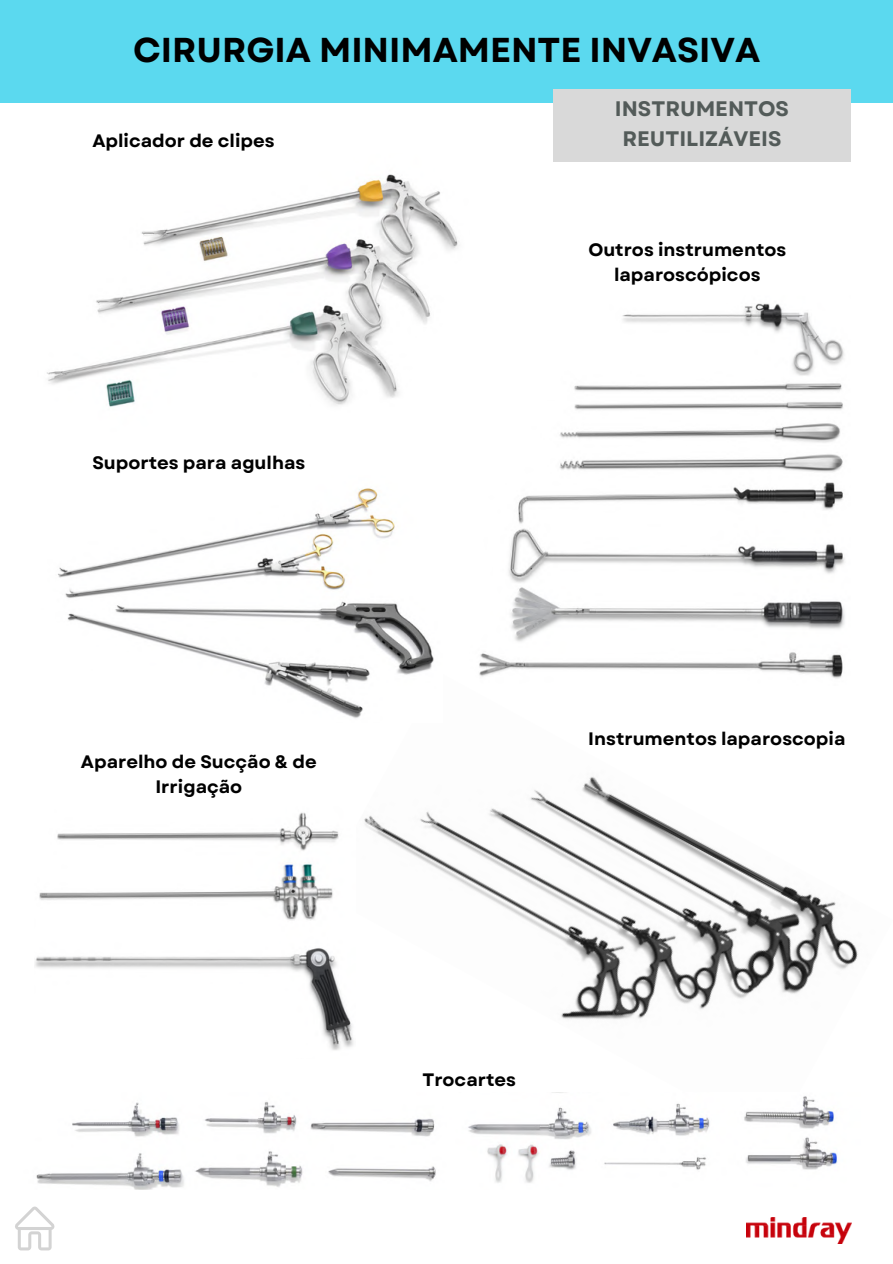
<style>
.page{position:relative;width:893px;height:1264px;background:#fff}
.page>*{position:absolute;margin:0;border:0;box-sizing:border-box;transform-origin:0 0}
.t1{font:700 34.5px "Garet";color:#000}
.t2{font:700 21px "Garet";color:#535b59}
.t3{font:700 18px/24.8px "Garet";color:#000;text-align:center}
</style>
<div class="page">
<div style="left:0;top:0;width:892px;height:102px;background:#5bd9ef"></div>
<div style="left:553px;top:89px;width:297px;height:73px;background:#d9d9d9"></div>
<img style="left:364px;top:776px;width:494px;height:244px">
<img style="left:36px;top:1092px;width:802px;height:97px">
<img style="left:58px;top:488px;width:376px;height:230px">
<img style="left:47px;top:174px;width:411px;height:233px">
<img style="left:35px;top:812px;width:319px;height:238px">
<img style="left:479px;top:303px;width:366px;height:376px">
<svg style="left:15px;top:1206px;width:40px;height:44px"></svg>
<img style="left:746px;top:1217px;width:105px;height:26px">
<h1 class="t1" style="left:133px;top:25px;width:628px">CIRURGIA MINIMAMENTE INVASIVA</h1>
<p class="t2" style="left:615px;top:94px;width:176px">INSTRUMENTOS</p>
<p class="t3" style="left:92px;top:129px;width:184px">Aplicador de clipes</p>
<p class="t2" style="left:622px;top:123px;width:161px">REUTILIZÁVEIS</p>
<p class="t3" style="left:92px;top:450px;width:214px">Suportes para agulhas</p>
<p class="t3" style="left:81px;top:749px;width:237px">Aparelho de Sucção &amp; de<br>Irrigação</p>
<p class="t3" style="left:588px;top:237px;width:199px">Outros instrumentos laparoscópicos</p>
<p class="t3" style="left:588px;top:726px;width:259px">Instrumentos laparoscopia</p>
<p class="t3" style="left:422px;top:1067px;width:95px">Trocartes</p>
</div>
